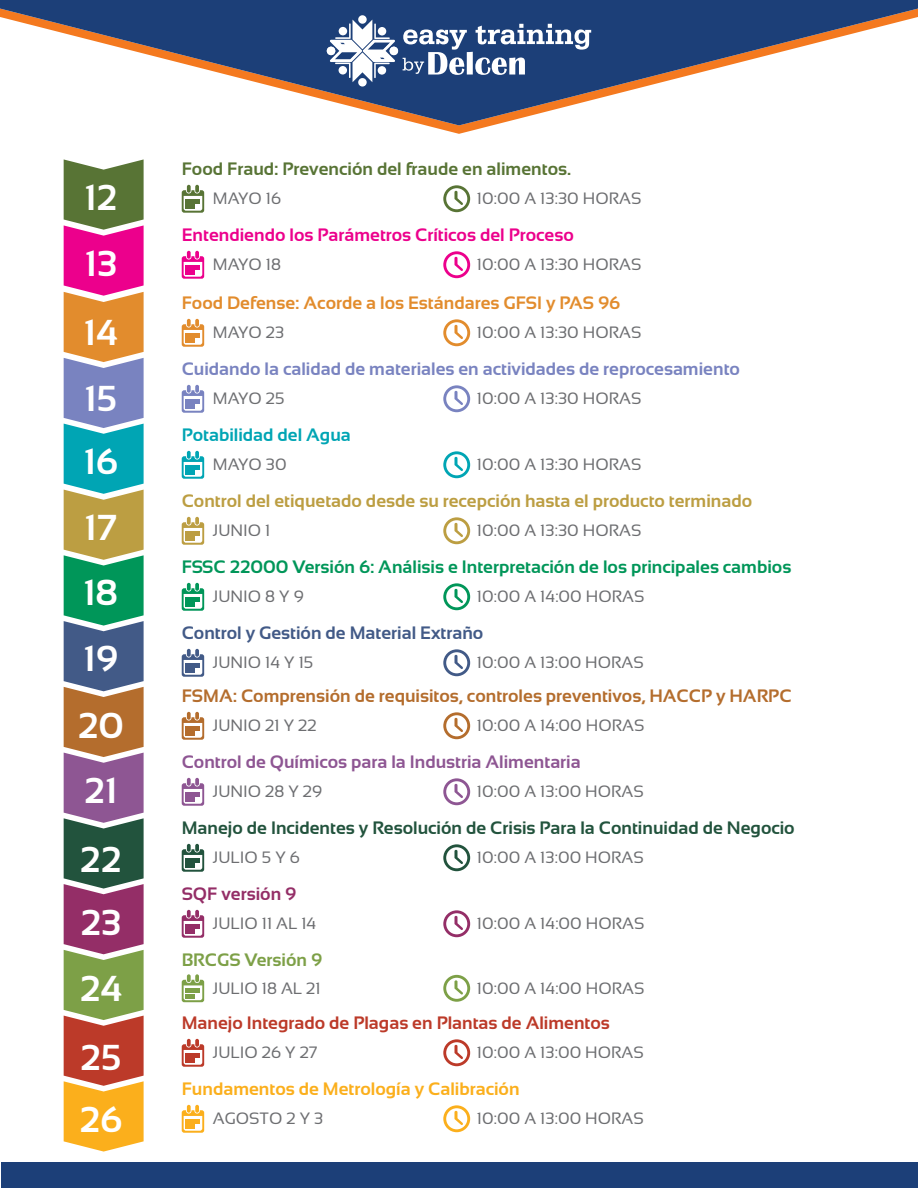
<style>
.page{position:relative;width:918px;height:1188px;background:#fff}
.page>*{position:absolute;margin:0;border:0;box-sizing:border-box;transform-origin:0 0}
.t1{font:700 36px/65.8px "Sansation";color:#fff}
.t2{font:700 18px "Sansation";color:#009659}
.t3{font:700 18px "Sansation";color:#22533d}
.t4{font:700 18px "Sansation";color:#b46d2d}
.t5{font:700 18px "Sansation";color:#bc9e42}
.t6{font:700 18px "Sansation";color:#7983c0}
.t7{font:700 18px "Sansation";color:#8e5693}
.t8{font:700 18px "Sansation";color:#bc3a29}
.t9{font:700 18px "Sansation";color:#e28c2d}
.t10{font:700 18px "Sansation";color:#ec008c}
.t11{font:700 18px "Sansation";color:#587435}
.t12{font:700 18px "Sansation";color:#fbaf1c}
.t13{font:700 18px "Sansation";color:#425a87}
.t14{font:700 18px "Sansation";color:#00a5b4}
.t15{font:700 18px "Sansation";color:#7da047}
.t16{font:700 18px "Sansation";color:#942e67}
.t17{font:16.5px "Sansation";color:#6d6e71}
</style>
<div class="page">
<svg style="left:443px;top:185px;width:27px;height:27px"></svg>
<svg style="left:182px;top:185px;width:22px;height:28px"></svg>
<svg style="left:443px;top:319px;width:27px;height:27px"></svg>
<svg style="left:182px;top:319px;width:22px;height:28px"></svg>
<svg style="left:443px;top:451px;width:27px;height:27px"></svg>
<svg style="left:182px;top:451px;width:22px;height:28px"></svg>
<svg style="left:443px;top:649px;width:27px;height:27px"></svg>
<svg style="left:182px;top:649px;width:22px;height:28px"></svg>
<svg style="left:443px;top:712px;width:27px;height:27px"></svg>
<svg style="left:182px;top:712px;width:22px;height:28px"></svg>
<svg style="left:443px;top:778px;width:27px;height:27px"></svg>
<svg style="left:182px;top:778px;width:22px;height:28px"></svg>
<svg style="left:443px;top:844px;width:27px;height:27px"></svg>
<svg style="left:182px;top:844px;width:22px;height:28px"></svg>
<svg style="left:443px;top:910px;width:27px;height:27px"></svg>
<svg style="left:182px;top:910px;width:22px;height:28px"></svg>
<svg style="left:443px;top:1039px;width:27px;height:27px"></svg>
<svg style="left:182px;top:1039px;width:22px;height:28px"></svg>
<svg style="left:443px;top:1105px;width:27px;height:27px"></svg>
<svg style="left:182px;top:1105px;width:22px;height:28px"></svg>
<svg style="left:443px;top:385px;width:27px;height:27px"></svg>
<svg style="left:182px;top:385px;width:22px;height:28px"></svg>
<svg style="left:443px;top:517px;width:27px;height:27px"></svg>
<svg style="left:182px;top:517px;width:22px;height:28px"></svg>
<svg style="left:443px;top:975px;width:27px;height:27px"></svg>
<svg style="left:182px;top:974px;width:22px;height:28px"></svg>
<svg style="left:443px;top:583px;width:27px;height:27px"></svg>
<svg style="left:182px;top:583px;width:22px;height:28px"></svg>
<svg style="left:64px;top:159px;width:80px;height:993px;background:#907d6d"></svg>
<svg style="left:443px;top:251px;width:27px;height:27px"></svg>
<svg style="left:182px;top:251px;width:22px;height:28px"></svg>
<svg style="left:401px;top:119px;width:116px;height:6px"></svg>
<svg style="left:0;top:0;width:918px;height:119px"></svg>
<div style="left:358px;top:15px;width:9px;height:9px;background:#fff;border-radius:50%"></div>
<div style="left:358px;top:78px;width:9px;height:9px;background:#fff;border-radius:50%"></div>
<svg style="left:403px;top:24px;width:188px;height:51px"></svg>
<div style="left:390px;top:47px;width:8px;height:8px;background:#fff;border-radius:50%"></div>
<svg style="left:330px;top:20px;width:65px;height:62px"></svg>
<div style="left:327px;top:47px;width:8px;height:8px;background:#fff;border-radius:50%"></div>
<div style="left:1px;top:1162px;width:917px;height:26px;background:#1c3f78"></div>
<h1 class="t1" style="left:84px;top:164px;width:34px">12</h1>
<p class="t11" style="left:182px;top:159px;width:391px">Food Fraud: Prevención del fraude en alimentos.</p>
<p class="t17" style="left:213px;top:189px;width:70px">MAYO 16</p>
<p class="t17" style="left:477px;top:189px;width:166px">10:00 A 13:30 HORAS</p>
<p class="t10" style="left:182px;top:225px;width:394px">Entendiendo los Parámetros Críticos del Proceso</p>
<h1 class="t1" style="left:85px;top:230px;width:33px">13</h1>
<p class="t17" style="left:213px;top:255px;width:70px">MAYO 18</p>
<p class="t17" style="left:477px;top:255px;width:166px">10:00 A 13:30 HORAS</p>
<h1 class="t1" style="left:84px;top:300px;width:35px">14</h1>
<h1 class="t1" style="left:84px;top:368px;width:36px;line-height:62.7px">15<br>16</h1>
<p class="t9" style="left:182px;top:293px;width:440px">Food Defense: Acorde a los Estándares GFSI y PAS 96</p>
<p class="t17" style="left:213px;top:323px;width:73px">MAYO 23</p>
<p class="t17" style="left:477px;top:323px;width:166px">10:00 A 13:30 HORAS</p>
<p class="t6" style="left:182px;top:359px;width:560px">Cuidando la calidad de materiales en actividades de reprocesamiento</p>
<p class="t17" style="left:213px;top:389px;width:73px">MAYO 25</p>
<p class="t17" style="left:477px;top:389px;width:166px">10:00 A 13:30 HORAS</p>
<p class="t14" style="left:182px;top:425px;width:171px">Potabilidad del Agua</p>
<p class="t17" style="left:213px;top:455px;width:75px">MAYO 30</p>
<p class="t17" style="left:477px;top:455px;width:166px">10:00 A 13:30 HORAS</p>
<p class="t5" style="left:182px;top:491px;width:572px">Control del etiquetado desde su recepción hasta el producto terminado</p>
<h1 class="t1" style="left:84px;top:495px;width:34px">17</h1>
<p class="t17" style="left:213px;top:521px;width:59px">JUNIO 1</p>
<p class="t17" style="left:477px;top:521px;width:166px">10:00 A 13:30 HORAS</p>
<p class="t2" style="left:182px;top:557px;width:611px">FSSC 22000 Versión 6: Análisis e Interpretación de los principales cambios</p>
<h1 class="t1" style="left:83px;top:560px;width:36px">18</h1>
<p class="t17" style="left:213px;top:587px;width:92px">JUNIO 8 Y 9</p>
<p class="t17" style="left:477px;top:587px;width:169px">10:00 A 14:00 HORAS</p>
<h1 class="t1" style="left:78px;top:626px;width:48px">19<br>20<br>21</h1>
<h1 class="t1" style="left:80px;top:827px;width:43px;line-height:63.8px">22<br>23</h1>
<p class="t13" style="left:182px;top:623px;width:303px">Control y Gestión de Material Extraño</p>
<p class="t17" style="left:213px;top:653px;width:102px">JUNIO 14 Y 15</p>
<p class="t17" style="left:477px;top:653px;width:168px">10:00 A 13:00 HORAS</p>
<p class="t4" style="left:182px;top:686px;width:611px">FSMA: Comprensión de requisitos, controles preventivos, HACCP y HARPC</p>
<p class="t17" style="left:213px;top:716px;width:105px">JUNIO 21 Y 22</p>
<p class="t17" style="left:477px;top:716px;width:169px">10:00 A 14:00 HORAS</p>
<p class="t7" style="left:182px;top:752px;width:401px">Control de Químicos para la Industria Alimentaria</p>
<p class="t17" style="left:213px;top:782px;width:111px">JUNIO 28 Y 29</p>
<p class="t17" style="left:477px;top:782px;width:168px">10:00 A 13:00 HORAS</p>
<p class="t3" style="left:182px;top:818px;width:615px">Manejo de Incidentes y Resolución de Crisis Para la Continuidad de Negocio</p>
<p class="t17" style="left:213px;top:848px;width:89px">JULIO 5 Y 6</p>
<p class="t17" style="left:477px;top:848px;width:168px">10:00 A 13:00 HORAS</p>
<p class="t16" style="left:182px;top:884px;width:116px">SQF versión 9</p>
<p class="t17" style="left:213px;top:914px;width:105px">JULIO 11 AL 14</p>
<p class="t17" style="left:477px;top:914px;width:169px">10:00 A 14:00 HORAS</p>
<p class="t15" style="left:182px;top:950px;width:142px">BRCGS Versión 9</p>
<h1 class="t1" style="left:80px;top:956px;width:44px">24</h1>
<p class="t17" style="left:213px;top:979px;width:109px">JULIO 18 AL 21</p>
<p class="t17" style="left:477px;top:979px;width:169px">10:00 A 14:00 HORAS</p>
<h1 class="t1" style="left:79px;top:1026px;width:44px;line-height:62.1px">25<br>26</h1>
<p class="t8" style="left:182px;top:1013px;width:430px">Manejo Integrado de Plagas en Plantas de Alimentos</p>
<p class="t17" style="left:213px;top:1043px;width:106px">JULIO 26 Y 27</p>
<p class="t17" style="left:477px;top:1043px;width:168px">10:00 A 13:00 HORAS</p>
<p class="t12" style="left:182px;top:1079px;width:339px">Fundamentos de Metrología y Calibración</p>
<p class="t17" style="left:213px;top:1109px;width:112px">AGOSTO 2 Y 3</p>
<p class="t17" style="left:477px;top:1109px;width:168px">10:00 A 13:00 HORAS</p>
</div>
